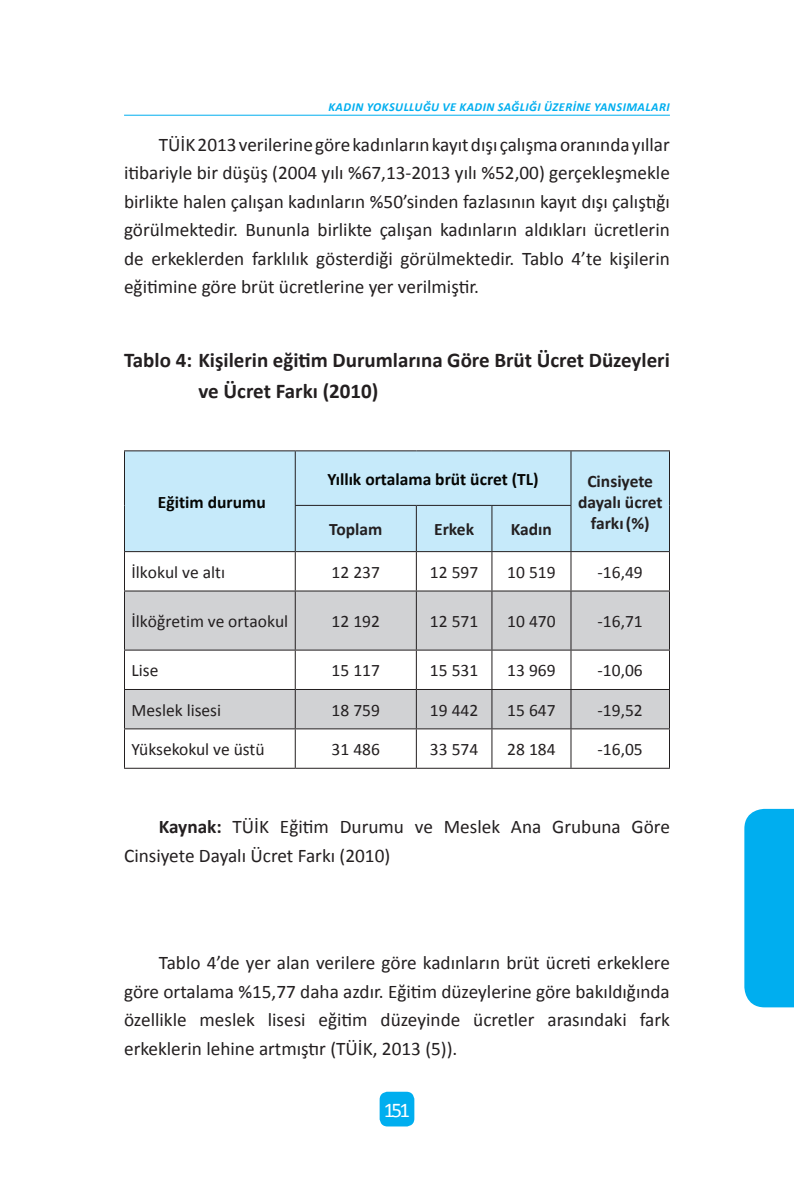
<style>
.page{position:relative;width:794px;height:1191px;background:#fff}
.page>*{position:absolute;margin:0;border:0;box-sizing:border-box;transform-origin:0 0}
.t1{font:700 21px/30.8px "Calibri";color:#231f20}
.t2{font:21px "Calibri";color:#fff}
.t3{font:19.25px/28.3px "Calibri";color:#231f20;text-align:justify}
.t4{font:17.5px "Calibri";color:#231f20}
.t5{font:700 17.5px/21px "Calibri";color:#231f20;text-align:center}
.t6{font:700 17.5px "Calibri";color:#040503}
.t7{font:italic 700 12.25px "Calibri";letter-spacing:.04em;color:#00aeef}
.s1{font-weight:700}
</style>
<div class="page">
<div style="left:379px;top:1091px;width:35px;height:35px;background:#00aeef;border-radius:8px"></div>
<hr style="left:124px;top:115px;width:546px;height:1px;background:#00aeef">
<div style="left:744px;top:809px;width:50px;height:198px;background:#00aeef"></div>
<div style="left:125px;top:451px;width:544px;height:100px;background:#c6eafa"></div>
<svg style="left:125px;top:591px;width:544px;height:137px;fill:#d1d2d4"></svg>
<hr style="left:124px;top:450px;width:171px;height:1px;background:#231f20">
<hr style="left:124px;top:451px;width:1px;height:54px;background:#231f20">
<hr style="left:124px;top:505px;width:1px;height:46px;background:#231f20">
<hr style="left:295px;top:450px;width:121px;height:1px;background:#231f20">
<hr style="left:295px;top:451px;width:1px;height:54px;background:#231f20">
<hr style="left:416px;top:450px;width:76px;height:1px;background:#231f20">
<hr style="left:492px;top:450px;width:79px;height:1px;background:#231f20">
<hr style="left:571px;top:450px;width:99px;height:1px;background:#231f20">
<hr style="left:570px;top:451px;width:1px;height:54px;background:#231f20">
<hr style="left:669px;top:451px;width:1px;height:54px;background:#231f20">
<hr style="left:669px;top:505px;width:1px;height:46px;background:#231f20">
<hr style="left:295px;top:505px;width:121px;height:1px;background:#231f20">
<hr style="left:295px;top:506px;width:1px;height:45px;background:#231f20">
<hr style="left:416px;top:505px;width:76px;height:1px;background:#231f20">
<hr style="left:416px;top:506px;width:1px;height:45px;background:#231f20">
<hr style="left:492px;top:505px;width:79px;height:1px;background:#231f20">
<hr style="left:491px;top:506px;width:1px;height:45px;background:#231f20">
<hr style="left:570px;top:506px;width:1px;height:45px;background:#231f20">
<hr style="left:124px;top:551px;width:171px;height:1px;background:#231f20">
<hr style="left:124px;top:552px;width:1px;height:38px;background:#231f20">
<hr style="left:295px;top:551px;width:121px;height:1px;background:#231f20">
<hr style="left:295px;top:552px;width:1px;height:38px;background:#231f20">
<hr style="left:416px;top:551px;width:76px;height:1px;background:#231f20">
<hr style="left:416px;top:552px;width:1px;height:38px;background:#231f20">
<hr style="left:492px;top:551px;width:79px;height:1px;background:#231f20">
<hr style="left:491px;top:552px;width:1px;height:38px;background:#231f20">
<hr style="left:571px;top:551px;width:99px;height:1px;background:#231f20">
<hr style="left:570px;top:552px;width:1px;height:38px;background:#231f20">
<hr style="left:669px;top:552px;width:1px;height:38px;background:#231f20">
<hr style="left:124px;top:590px;width:171px;height:1px;background:#231f20">
<hr style="left:124px;top:591px;width:1px;height:58px;background:#231f20">
<hr style="left:295px;top:590px;width:121px;height:1px;background:#231f20">
<hr style="left:295px;top:591px;width:1px;height:58px;background:#231f20">
<hr style="left:416px;top:590px;width:76px;height:1px;background:#231f20">
<hr style="left:416px;top:591px;width:1px;height:58px;background:#231f20">
<hr style="left:492px;top:590px;width:79px;height:1px;background:#231f20">
<hr style="left:491px;top:591px;width:1px;height:58px;background:#231f20">
<hr style="left:571px;top:590px;width:99px;height:1px;background:#231f20">
<hr style="left:570px;top:591px;width:1px;height:58px;background:#231f20">
<hr style="left:669px;top:591px;width:1px;height:58px;background:#231f20">
<hr style="left:124px;top:649px;width:171px;height:1px;background:#231f20">
<hr style="left:124px;top:650px;width:1px;height:39px;background:#231f20">
<hr style="left:295px;top:649px;width:121px;height:1px;background:#231f20">
<hr style="left:295px;top:650px;width:1px;height:39px;background:#231f20">
<hr style="left:416px;top:649px;width:76px;height:1px;background:#231f20">
<hr style="left:416px;top:650px;width:1px;height:39px;background:#231f20">
<hr style="left:492px;top:649px;width:79px;height:1px;background:#231f20">
<hr style="left:491px;top:650px;width:1px;height:39px;background:#231f20">
<hr style="left:571px;top:649px;width:99px;height:1px;background:#231f20">
<hr style="left:570px;top:650px;width:1px;height:39px;background:#231f20">
<hr style="left:669px;top:650px;width:1px;height:39px;background:#231f20">
<hr style="left:124px;top:689px;width:171px;height:1px;background:#231f20">
<hr style="left:124px;top:690px;width:1px;height:38px;background:#231f20">
<hr style="left:295px;top:689px;width:121px;height:1px;background:#231f20">
<hr style="left:295px;top:690px;width:1px;height:38px;background:#231f20">
<hr style="left:416px;top:689px;width:76px;height:1px;background:#231f20">
<hr style="left:416px;top:690px;width:1px;height:38px;background:#231f20">
<hr style="left:492px;top:689px;width:79px;height:1px;background:#231f20">
<hr style="left:491px;top:690px;width:1px;height:38px;background:#231f20">
<hr style="left:571px;top:689px;width:99px;height:1px;background:#231f20">
<hr style="left:570px;top:690px;width:1px;height:38px;background:#231f20">
<hr style="left:669px;top:690px;width:1px;height:38px;background:#231f20">
<hr style="left:124px;top:728px;width:171px;height:1px;background:#231f20">
<hr style="left:124px;top:729px;width:1px;height:39px;background:#231f20">
<hr style="left:295px;top:728px;width:121px;height:1px;background:#231f20">
<hr style="left:295px;top:729px;width:1px;height:39px;background:#231f20">
<hr style="left:416px;top:728px;width:76px;height:1px;background:#231f20">
<hr style="left:416px;top:729px;width:1px;height:39px;background:#231f20">
<hr style="left:492px;top:728px;width:79px;height:1px;background:#231f20">
<hr style="left:491px;top:729px;width:1px;height:39px;background:#231f20">
<hr style="left:571px;top:728px;width:99px;height:1px;background:#231f20">
<hr style="left:570px;top:729px;width:1px;height:39px;background:#231f20">
<hr style="left:669px;top:729px;width:1px;height:39px;background:#231f20">
<hr style="left:124px;top:768px;width:171px;height:1px;background:#231f20">
<hr style="left:295px;top:768px;width:121px;height:1px;background:#231f20">
<hr style="left:416px;top:768px;width:76px;height:1px;background:#231f20">
<hr style="left:492px;top:768px;width:79px;height:1px;background:#231f20">
<hr style="left:571px;top:768px;width:99px;height:1px;background:#231f20">
<p class="t7" style="left:328px;top:99px;width:343px">KADIN YOKSULLUĞU VE KADIN SAĞLIĞI ÜZERİNE YANSIMALARI</p>
<p class="t3" style="left:124px;top:130px;width:547px;text-indent:35px">TÜİK 2013 verilerine göre kadınların kayıt dışı çalışma oranında yıllar itibariyle bir düşüş (2004 yılı %67,13-2013 yılı %52,00) gerçekleşmekle birlikte halen çalışan kadınların %50’sinden fazlasının kayıt dışı çalıştığı görülmektedir. Bununla birlikte çalışan kadınların aldıkları ücretlerin de erkeklerden farklılık gösterdiği görülmektedir. Tablo 4’te kişilerin eğitimine göre brüt ücretlerine yer verilmiştir.</p>
<p class="t1" style="left:198px;top:344px;width:473px;text-indent:-74px">Tablo 4: Kişilerin eğitim Durumlarına Göre Brüt Ücret Düzeyleri ve Ücret Farkı (2010)</p>
<p class="t6" style="left:158px;top:491px;width:109px">Eğitim durumu</p>
<p class="t6" style="left:327px;top:468px;width:213px">Yıllık ortalama brüt ücret (TL)</p>
<p class="t5" style="left:578px;top:470px;width:86px">Cinsiyete dayalı ücret farkı(%)</p>
<p class="t5" style="left:329px;top:519px;width:55px">Toplam</p>
<p class="t5" style="left:434px;top:519px;width:41px">Erkek</p>
<p class="t5" style="left:511px;top:519px;width:43px">Kadın</p>
<p class="t4" style="left:131px;top:561px;width:95px">İlkokul ve altı</p>
<p class="t4" style="left:332px;top:561px;width:50px">12 237</p>
<p class="t4" style="left:430px;top:561px;width:50px">12 597</p>
<p class="t4" style="left:507px;top:561px;width:50px">10 519</p>
<p class="t4" style="left:597px;top:561px;width:47px">-16,49</p>
<p class="t4" style="left:131px;top:610px;width:158px">İlköğretim ve ortaokul</p>
<p class="t4" style="left:332px;top:610px;width:50px">12 192</p>
<p class="t4" style="left:430px;top:610px;width:50px">12 571</p>
<p class="t4" style="left:507px;top:610px;width:50px">10 470</p>
<p class="t4" style="left:597px;top:610px;width:47px">-16,71</p>
<p class="t4" style="left:131px;top:659px;width:28px">Lise</p>
<p class="t4" style="left:332px;top:659px;width:50px">15 117</p>
<p class="t4" style="left:430px;top:659px;width:50px">15 531</p>
<p class="t4" style="left:507px;top:659px;width:50px">13 969</p>
<p class="t4" style="left:597px;top:659px;width:47px">-10,06</p>
<p class="t4" style="left:131px;top:699px;width:91px">Meslek lisesi</p>
<p class="t4" style="left:332px;top:699px;width:50px">18 759</p>
<p class="t4" style="left:430px;top:699px;width:50px">19 442</p>
<p class="t4" style="left:507px;top:699px;width:50px">15 647</p>
<p class="t4" style="left:597px;top:699px;width:47px">-19,52</p>
<p class="t4" style="left:131px;top:738px;width:135px">Yüksekokul ve üstü</p>
<p class="t4" style="left:332px;top:738px;width:50px">31 486</p>
<p class="t4" style="left:430px;top:738px;width:50px">33 574</p>
<p class="t4" style="left:507px;top:738px;width:50px">28 184</p>
<p class="t4" style="left:597px;top:738px;width:47px">-16,05</p>
<p class="t3" style="left:124px;top:813px;width:547px;text-indent:35px"><span class="s1">Kaynak:</span> TÜİK Eğitim Durumu ve Meslek Ana Grubuna Göre<br>Cinsiyete Dayalı Ücret Farkı (2010)</p>
<p class="t3" style="left:124px;top:948px;width:547px;text-indent:35px">Tablo 4’de yer alan verilere göre kadınların brüt ücreti erkeklere göre ortalama %15,77 daha azdır. Eğitim düzeylerine göre bakıldığında özellikle meslek lisesi eğitim düzeyinde ücretler arasındaki fark erkeklerin lehine artmıştır (TÜİK, 2013 (5)).</p>
<p class="t2" style="left:384px;top:1096px;width:28px">151</p>
</div>
